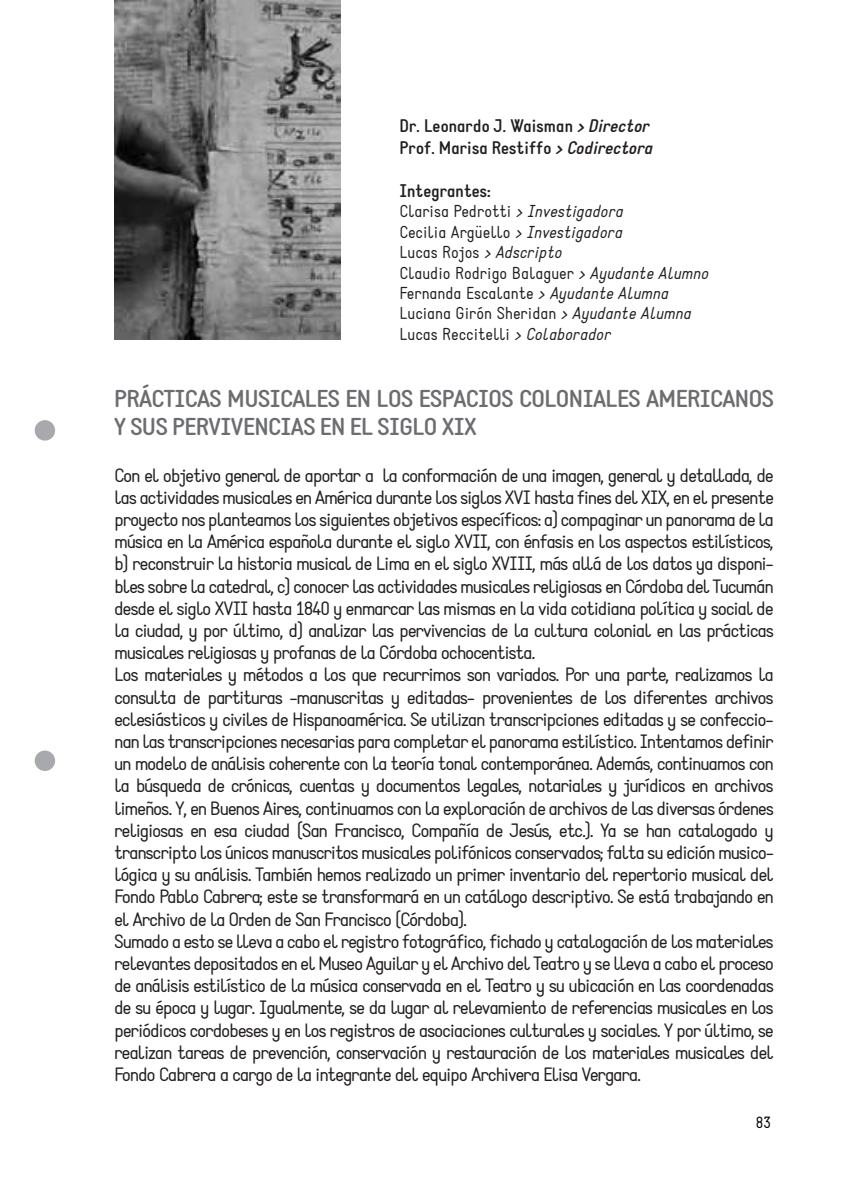
<style>
.page{position:relative;width:842px;height:1191px;background:#fff}
.page>*{position:absolute;margin:0;border:0;box-sizing:border-box;transform-origin:0 0}
.t1{font:700 24px/28.8px "Static";letter-spacing:-.03em;color:#6c6d70;scale:1.07 1}
.t2{font:19px/22.2px "Static";letter-spacing:-.06em;color:#231f20;scale:1.07 1}
.t3{font:700 18px/21.6px "Static";color:#231f20}
.t4{font:17px/20.4px "Static";color:#231f20}
.t5{font:16px "Static";color:#000}
.s1{font-style:italic}
</style>
<div class="page">
<div style="left:35px;top:420px;width:20px;height:20px;background:#a8a9ad;border-radius:50%"></div>
<div style="left:35px;top:750px;width:20px;height:21px;background:#a8a9ad;border-radius:50%"></div>
<img style="left:114px;top:0;width:227px;height:340px">
<p class="t3" style="left:399px;top:115px;width:254px">Dr. Leonardo J. Waisman <span class="s1">&gt; Director<br></span>Prof. Marisa Restiffo <span class="s1">&gt; Codirectora</span></p>
<p class="t3" style="left:399px;top:180px;width:93px">Integrantes:</p>
<p class="t4" style="left:399px;top:202px;width:310px">Clarisa Pedrotti <span class="s1">&gt; Investigadora<br></span>Cecilia Argüello <span class="s1">&gt; Investigadora<br></span>Lucas Rojos <span class="s1">&gt; Adscripto<br></span>Claudio Rodrigo Balaguer <span class="s1">&gt; Ayudante Alumno </span>Fernanda Escalante <span class="s1">&gt; Ayudante Alumna </span>Luciana Girón Sheridan <span class="s1">&gt; Ayudante Alumna </span>Lucas Reccitelli <span class="s1">&gt; Colaborador</span></p>
<p class="t1" style="left:114px;top:384px;width:618px">PRÁCTICAS MUSICALES EN LOS ESPACIOS COLONIALES AMERICANOS<br>Y SUS PERVIVENCIAS EN EL SIGLO XIX</p>
<p class="t2" style="left:114px;top:464px;width:618px">Con el objetivo general de aportar a la conformación de una imagen, general y detallada, de las actividades musicales en América durante los siglos XVI hasta fines del XIX, en el presente proyecto nos planteamos los siguientes objetivos específicos: a) compaginar un panorama de la música en la América española durante el siglo XVII, con énfasis en los aspectos estilísticos, b) reconstruir la historia musical de Lima en el siglo XVIII, más allá de los datos ya disponi&shy;bles sobre la catedral, c) conocer las actividades musicales religiosas en Córdoba del Tucumán desde el siglo XVII hasta 1840 y enmarcar las mismas en la vida cotidiana política y social de la ciudad, y por último, d) analizar las pervivencias de la cultura colonial en las prácticas musicales religiosas y profanas de la Córdoba ochocentista.<br>Los materiales y métodos a los que recurrimos son variados. Por una parte, realizamos la consulta de partituras -manuscritas y editadas- provenientes de los diferentes archivos eclesiásticos y civiles de Hispanoamérica. Se utilizan transcripciones editadas y se confeccio&shy;nan las transcripciones necesarias para completar el panorama estilístico. Intentamos definir un modelo de análisis coherente con la teoría tonal contemporánea. Además, continuamos con la búsqueda de crónicas, cuentas y documentos legales, notariales y jurídicos en archivos limeños. Y, en Buenos Aires, continuamos con la exploración de archivos de las diversas órdenes religiosas en esa ciudad (San Francisco, Compañía de Jesús, etc.). Ya se han catalogado y transcripto los únicos manuscritos musicales polifónicos conservados; falta su edición musico&shy;lógica y su análisis. También hemos realizado un primer inventario del repertorio musical del Fondo Pablo Cabrera; este se transformará en un catálogo descriptivo. Se está trabajando en el Archivo de la Orden de San Francisco (Córdoba).<br>Sumado a esto se lleva a cabo el registro fotográfico, fichado y catalogación de los materiales relevantes depositados en el Museo Aguilar y el Archivo del Teatro y se lleva a cabo el proceso de análisis estilístico de la música conservada en el Teatro y su ubicación en las coordenadas de su época y lugar. Igualmente, se da lugar al relevamiento de referencias musicales en los periódicos cordobeses y en los registros de asociaciones culturales y sociales. Y por último, se realizan tareas de prevención, conservación y restauración de los materiales musicales del Fondo Cabrera a cargo de la integrante del equipo Archivera Elisa Vergara.</p>
<p class="t5" style="left:756px;top:1112px;width:17px">83</p>
</div>
